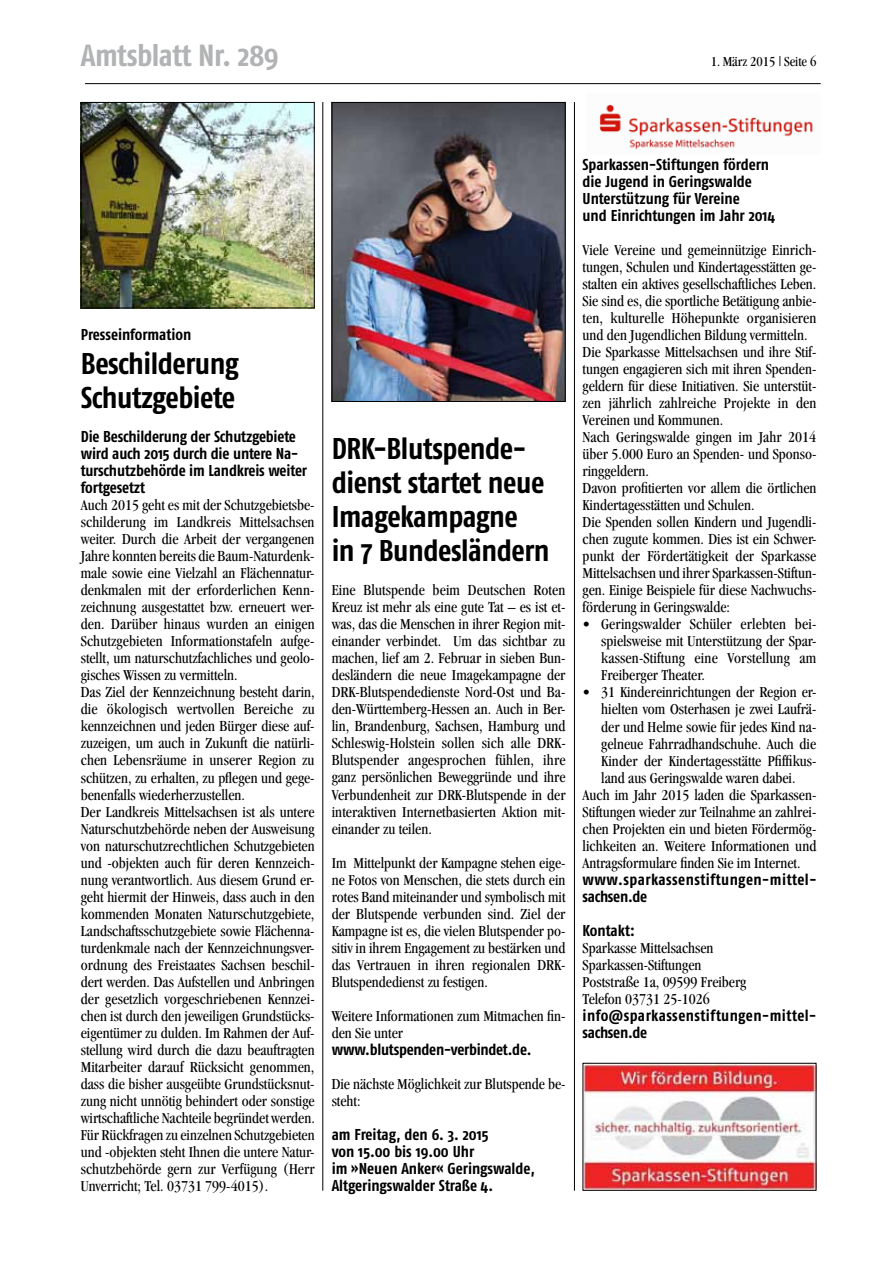
<style>
.page{position:relative;width:893px;height:1263px;background:#fff}
.page>*{position:absolute;margin:0;border:0;box-sizing:border-box;transform-origin:0 0}
.t1{font:700 30.6px "Fago Co";letter-spacing:-.015em;color:#b1b3b4}
.t2{font:700 30px/34px "Fago Co";letter-spacing:-.015em;color:#000}
.t3{font:condensed 15.75px/17px "Garamond";color:#000}
.t4{font:700 15.75px/17px "Fago Co";letter-spacing:-.005em;color:#000}
.t5{font:700 15.75px/17px "Fago Co";letter-spacing:.025em;color:#000}
.t6{font:condensed 14.25px "Garamond";color:#000}
</style>
<div class="page">
<hr style="left:85px;top:83px;width:736px;height:1px;background:#000">
<hr style="left:322px;top:102px;width:1px;height:1089px;background:#000">
<hr style="left:574px;top:102px;width:1px;height:1089px;background:#000">
<img style="left:334px;top:104px;width:230px;height:296px">
<div style="left:332px;top:102px;width:234px;height:300px;border:1px solid #000"></div>
<img style="left:599px;top:104px;width:214px;height:46px">
<img style="left:585px;top:1065px;width:229px;height:124px">
<div style="left:583px;top:1063px;width:233px;height:128px;border:1px solid #000"></div>
<img style="left:83px;top:104px;width:230px;height:202px">
<div style="left:81px;top:102px;width:234px;height:206px;border:1px solid #000"></div>
<h1 class="t1" style="left:81px;top:37px;width:200px">Amtsblatt Nr. 289</h1>
<p class="t6" style="left:711px;top:53px;width:107px">1. März 2015 | Seite 6</p>
<p class="t4" style="left:81px;top:326px;width:112px">Presseinformation</p>
<h2 class="t2" style="left:81px;top:346px;width:159px">Beschilderung<br>Schutzgebiete</h2>
<p class="t4" style="left:81px;top:428px;width:228px">Die Beschilderung der Schutzgebiete wird auch 2015 durch die untere Na&shy;turschutzbehörde im Landkreis weiter fortgesetzt</p>
<p class="t3" style="left:81px;top:497px;width:236px">Auch 2015 geht es mit der Schutzgebietsbe&shy;schilderung im Landkreis Mittelsachsen weiter. Durch die Arbeit der vergangenen Jahre konnten bereits die Baum-Naturdenk&shy;male sowie eine Vielzahl an Flächennatur&shy;denkmalen mit der erforderlichen Kenn&shy;zeichnung ausgestattet bzw. erneuert wer&shy;den. Darüber hinaus wurden an einigen Schutzgebieten Informationstafeln aufge&shy;stellt, um naturschutzfachliches und geolo&shy;gisches Wissen zu vermitteln.<br>Das Ziel der Kennzeichnung besteht darin, die ökologisch wertvollen Bereiche zu kennzeichnen und jeden Bürger diese auf&shy;zuzeigen, um auch in Zukunft die natürli&shy;chen Lebensräume in unserer Region zu schützen, zu erhalten, zu pflegen und gege&shy;benenfalls wiederherzustellen.<br>Der Landkreis Mittelsachsen ist als untere Naturschutzbehörde neben der Ausweisung von naturschutzrechtlichen Schutzgebieten und -objekten auch für deren Kennzeich&shy;nung verantwortlich. Aus diesem Grund er&shy;geht hiermit der Hinweis, dass auch in den kommenden Monaten Naturschutzgebiete, Landschaftsschutzgebiete sowie Flächenna&shy;turdenkmale nach der Kennzeichnungsver&shy;ordnung des Freistaates Sachsen beschil&shy;dert werden. Das Aufstellen und Anbringen der gesetzlich vorgeschriebenen Kennzei&shy;chen ist durch den jeweiligen Grundstücks&shy;eigentümer zu dulden. Im Rahmen der Auf&shy;stellung wird durch die dazu beauftragten Mitarbeiter darauf Rücksicht genommen, dass die bisher ausgeübte Grundstücksnut&shy;zung nicht unnötig behindert oder sonstige wirtschaftliche Nachteile begründet werden.<br>Für Rückfragen zu einzelnen Schutzgebieten und -objekten steht Ihnen die untere Natur&shy;schutzbehörde gern zur Verfügung (Herr Unverricht; Tel. 03731 799-4015).</p>
<h2 class="t2" style="left:332px;top:431px;width:219px">DRK-Blutspende&shy;dienst startet neue<br>Imagekampagne<br>in 7 Bundesländern</h2>
<p class="t3" style="left:332px;top:582px;width:236px;text-align:justify">Eine Blutspende beim Deutschen Roten Kreuz ist mehr als eine gute Tat – es ist et&shy;was, das die Menschen in ihrer Region mit&shy;einander verbindet. Um das sichtbar zu machen, lief am 2. Februar in sieben Bun&shy;desländern die neue Imagekampagne der DRK-Blutspendedienste Nord-Ost und Ba&shy;den-Württemberg-Hessen an. Auch in Ber&shy;lin, Brandenburg, Sachsen, Hamburg und Schleswig-Holstein sollen sich alle DRK-Blutspender angesprochen fühlen, ihre ganz persönlichen Beweggründe und ihre Verbundenheit zur DRK-Blutspende in der interaktiven Internetbasierten Aktion mit&shy;einander zu teilen.</p>
<p class="t3" style="left:332px;top:854px;width:235px;text-align:justify">Im Mittelpunkt der Kampagne stehen eige&shy;ne Fotos von Menschen, die stets durch ein rotes Band miteinander und symbolisch mit der Blutspende verbunden sind. Ziel der Kampagne ist es, die vielen Blutspender po&shy;sitiv in ihrem Engagement zu bestärken und das Vertrauen in ihren regionalen DRK-Blutspendedienst zu festigen.</p>
<p class="t3" style="left:332px;top:1007px;width:235px">Weitere Informationen zum Mitmachen fin&shy;den Sie unter</p>
<p class="t4" style="left:332px;top:1040px;width:201px">www.blutspenden-verbindet.de.</p>
<p class="t3" style="left:332px;top:1075px;width:235px">Die nächste Möglichkeit zur Blutspende be&shy;steht:</p>
<p class="t4" style="left:332px;top:1125px;width:205px">am Freitag, den 6. 3. 2015<br>von 15.00 bis 19.00 Uhr<br>im »Neuen Anker« Geringswalde,<br>Altgeringswalder Straße 4.</p>
<p class="t4" style="left:583px;top:156px;width:194px">Sparkassen-Stiftungen fördern die Jugend in Geringswalde<br>Unterstützung für Vereine<br>und Einrichtungen im Jahr 2014</p>
<p class="t3" style="left:583px;top:242px;width:235px">Viele Vereine und gemeinnützige Einrich&shy;tungen, Schulen und Kindertagesstätten ge&shy;stalten ein aktives gesellschaftliches Leben.<br>Sie sind es, die sportliche Betätigung anbie&shy;ten, kulturelle Höhepunkte organisieren und den Jugendlichen Bildung vermitteln.<br>Die Sparkasse Mittelsachsen und ihre Stif&shy;tungen engagieren sich mit ihren Spenden&shy;geldern für diese Initiativen. Sie unterstüt&shy;zen jährlich zahlreiche Projekte in den Vereinen und Kommunen.<br>Nach Geringswalde gingen im Jahr 2014 über 5.000 Euro an Spenden- und Sponso&shy;ringgeldern.<br>Davon profitierten vor allem die örtlichen Kindertagesstätten und Schulen.<br>Die Spenden sollen Kindern und Jugendli&shy;chen zugute kommen. Dies ist ein Schwer&shy;punkt der Fördertätigkeit der Sparkasse Mittelsachsen und ihrer Sparkassen-Stiftun&shy;gen. Einige Beispiele für diese Nachwuchs&shy;förderung in Geringswalde:</p>
<p class="t3" style="left:601px;top:616px;width:217px;text-align:justify;text-indent:-19px">• Geringswalder Schüler erlebten bei&shy;spielsweise mit Unterstützung der Spar&shy;kassen-Stiftung eine Vorstellung am Freiberger Theater.</p>
<p class="t3" style="left:583px;top:684px;width:235px">• 31 Kindereinrichtungen der Region er-</p>
<p class="t3" style="left:601px;top:701px;width:217px">hielten vom Osterhasen je zwei Laufrä-</p>
<p class="t3" style="left:601px;top:718px;width:217px">der und Helme sowie für jedes Kind na-</p>
<p class="t3" style="left:601px;top:735px;width:216px">gelneue Fahrradhandschuhe. Auch die</p>
<p class="t3" style="left:601px;top:752px;width:217px">Kinder der Kindertagesstätte Pfiffikus-</p>
<p class="t3" style="left:601px;top:769px;width:196px">land aus Geringswalde waren dabei.</p>
<p class="t3" style="left:583px;top:786px;width:235px">Auch im Jahr 2015 laden die Sparkassen-</p>
<p class="t3" style="left:583px;top:803px;width:235px">Stiftungen wieder zur Teilnahme an zahlrei-</p>
<p class="t3" style="left:583px;top:820px;width:235px">chen Projekten ein und bieten Fördermög-</p>
<p class="t3" style="left:583px;top:837px;width:235px">lichkeiten an. Weitere Informationen und</p>
<p class="t3" style="left:583px;top:854px;width:219px">Antragsformulare finden Sie im Internet.</p>
<p class="t5" style="left:583px;top:870px;width:235px">www.sparkassenstiftungen-mittel&shy;sachsen.de</p>
<p class="t4" style="left:583px;top:921px;width:54px">Kontakt:</p>
<p class="t3" style="left:583px;top:939px;width:165px">Sparkasse Mittelsachsen<br>Sparkassen-Stiftungen<br>Poststraße 1a, 09599 Freiberg<br>Telefon 03731 25-1026</p>
<p class="t5" style="left:583px;top:1006px;width:235px">info@sparkassenstiftungen-mittel&shy;sachsen.de</p>
</div>
